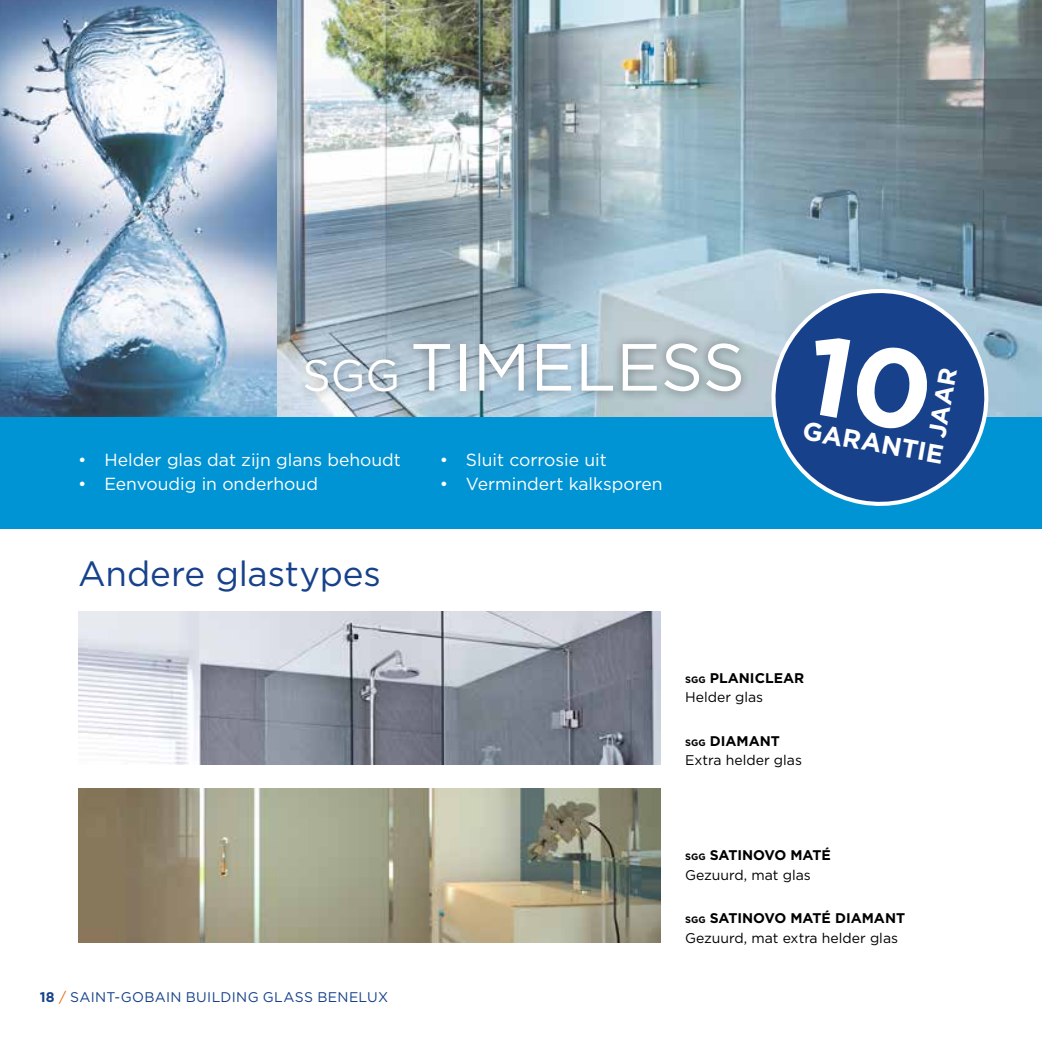
<style>
.page{position:relative;width:1042px;height:1042px;background:#fff}
.page>*{position:absolute;margin:0;border:0;box-sizing:border-box;transform-origin:0 0}
.t1{font:66.5px "Gotham";color:#fff}
.t2{font:35px "Gotham";letter-spacing:-.005em;color:#17428b}
.t3{font:700 25.72px "Gotham";color:#fff}
.t4{font:700 24.68px "Gotham";color:#fff}
.t5{font:17.5px "Gotham";color:#fff}
.t6{font:14px/19.2px "Gotham";color:#000}
.t7{font:14px "Gotham";letter-spacing:.025em;color:#17428b}
.t8{font:700 14px/19.2px "Gotham";color:#000}
.s1{font-size:44.27px}
.s2{font-size:9.28px}
.s3{font-weight:400}
.s4{font-weight:700;font-size:9.28px}
.s5{font-weight:700}
.s6{color:#ec6608}
</style>
<div class="page">
<img style="left:276px;top:0;width:766px;height:417px">
<img style="left:0;top:0;width:276px;height:417px">
<div style="left:0;top:417px;width:1042px;height:111px;background:#0094d4"></div>
<svg style="left:760px;top:278px;width:239px;height:228px"></svg>
<img style="left:78px;top:611px;width:582px;height:154px">
<img style="left:78px;top:789px;width:582px;height:154px">
<div style="left:295px;top:333px;width:456px;height:69px;background:#000;opacity:.45"></div>
<div style="left:803px;top:334px;width:130px;height:100px;background:#17428b"></div>
<h1 class="t1" style="left:302px;top:324px;width:444px"><span class="s1">SGG</span> TIMELESS</h1>
<p class="t5" style="left:78px;top:448px;width:324px">• Helder glas dat zijn glans behoudt</p>
<p class="t5" style="left:78px;top:473px;width:241px">• Eenvoudig in onderhoud</p>
<h2 class="t2" style="left:78px;top:551px;width:304px">Andere glastypes</h2>
<p class="t5" style="left:440px;top:448px;width:169px">• Sluit corrosie uit</p>
<p class="t5" style="left:440px;top:473px;width:224px">• Vermindert kalksporen</p>
<h3 class="t4" style="left:920px;top:434px;width:72px;rotate:-80deg">JAAR</h3>
<h3 class="t3" style="left:806px;top:413px;width:144px;rotate:10deg">GARANTIE</h3>
<p class="t8" style="left:685px;top:668px;width:121px"><span class="s2">SGG</span> PLANICLEAR<br><span class="s3">Helder glas</span></p>
<p class="t6" style="left:685px;top:731px;width:118px"><span class="s4">SGG</span> <span class="s5">DIAMANT<br></span>Extra helder glas</p>
<p class="t7" style="left:40px;top:988px;width:350px"><span class="s5">18</span> <span class="s6">/</span> SAINT-GOBAIN BUILDING GLASS BENELUX</p>
<p class="t6" style="left:685px;top:845px;width:147px"><span class="s4">SGG</span> <span class="s5">SATINOVO MATÉ<br></span>Gezuurd, mat glas</p>
<p class="t6" style="left:685px;top:908px;width:221px"><span class="s4">SGG</span> <span class="s5">SATINOVO MATÉ DIAMANT<br></span>Gezuurd, mat extra helder glas</p>
</div>
